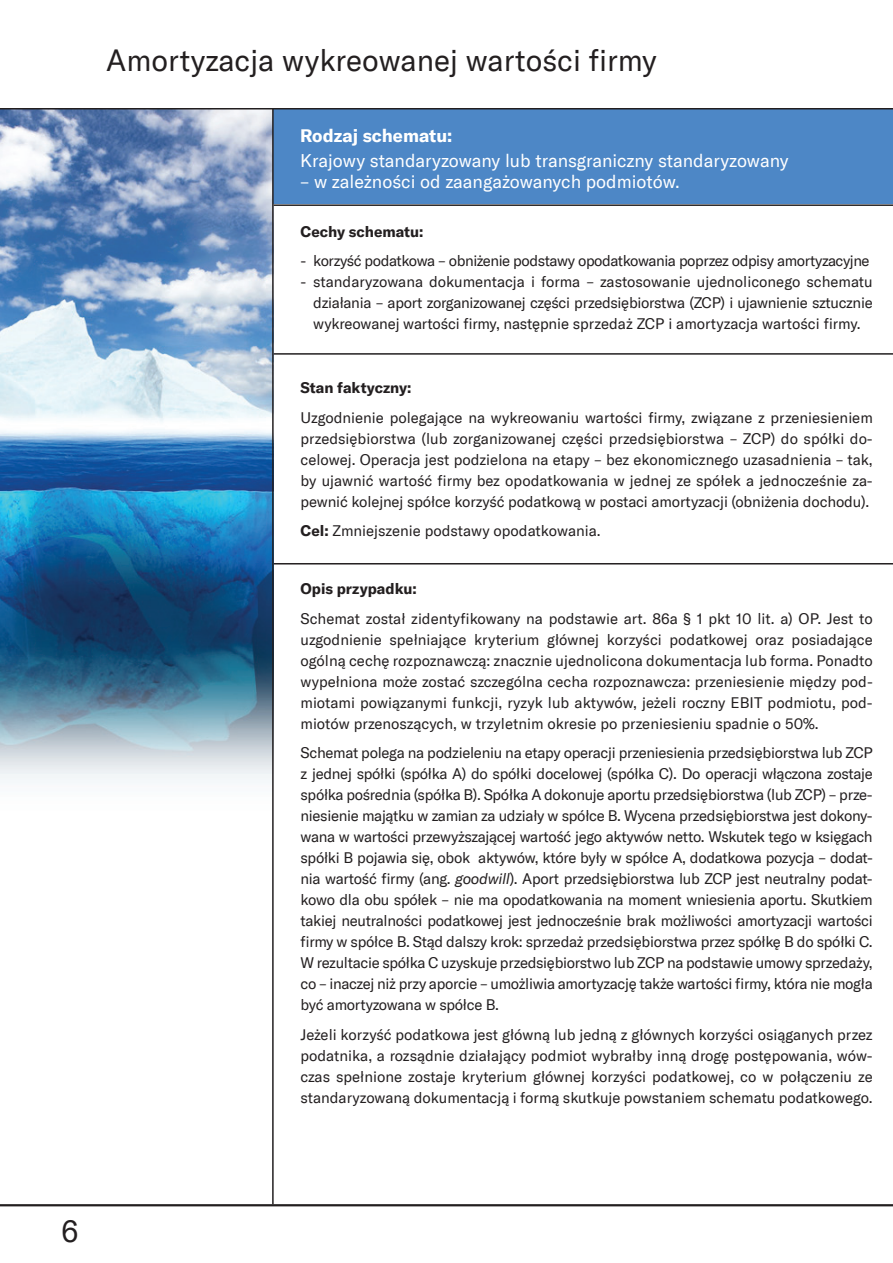
<style>
.page{position:relative;width:893px;height:1263px;background:#fff}
.page>*{position:absolute;margin:0;border:0;box-sizing:border-box;transform-origin:0 0}
.t1{font:30px "GT America";color:#231f20}
.t2{font:18px "GT America";color:#fff}
.t3{font:700 18px "GT America";color:#fff}
.t4{font:15px/21px "GT America";letter-spacing:-.01em;color:#231f20;text-align:justify}
.t5{font:15px "GT America";letter-spacing:-.03em;color:#231f20}
.t6{font:700 15px "GT America";color:#231f20}
.s1{font-weight:700}
.s2{font-style:italic}
</style>
<div class="page">
<hr style="left:0;top:1204px;width:893px;height:2px;background:#231f20">
<img style="left:0;top:109px;width:272px;height:674px">
<div style="left:274px;top:109px;width:619px;height:95px;background:#4d87c6"></div>
<hr style="left:0;top:108px;width:893px;height:1px;background:#231f20">
<hr style="left:274px;top:204px;width:619px;height:2px;background:#231f20">
<hr style="left:274px;top:353px;width:619px;height:2px;background:#231f20">
<hr style="left:274px;top:563px;width:619px;height:1px;background:#231f20">
<hr style="left:272px;top:108px;width:2px;height:1096px;background:#231f20">
<h1 class="t1" style="left:106px;top:43px;width:552px">Amortyzacja wykreowanej wartości firmy</h1>
<p class="t3" style="left:300px;top:124px;width:154px">Rodzaj schematu:</p>
<p class="t2" style="left:300px;top:150px;width:490px">Krajowy standaryzowany lub transgraniczny standaryzowany</p>
<p class="t2" style="left:300px;top:171px;width:381px">– w zależności od zaangażowanych podmiotów.</p>
<p class="t6" style="left:300px;top:222px;width:125px">Cechy schematu:</p>
<p class="t5" style="left:300px;top:252px;width:571px">- korzyść podatkowa – obniżenie podstawy opodatkowania poprzez odpisy amortyzacyjne</p>
<p class="t4" style="left:313px;top:272px;width:561px;text-indent:-13px">- standaryzowana dokumentacja i forma – zastosowanie ujednoliconego schematu działania – aport zorganizowanej części przedsiębiorstwa (ZCP) i ujawnienie sztucznie wykreowanej wartości firmy, następnie sprzedaż ZCP i amortyzacja wartości firmy.</p>
<p class="t6" style="left:300px;top:379px;width:112px">Stan faktyczny:</p>
<p class="t4" style="left:300px;top:407px;width:574px">Uzgodnienie polegające na wykreowaniu wartości firmy, związane z przeniesieniem przedsiębiorstwa (lub zorganizowanej części przedsiębiorstwa – ZCP) do spółki do&shy;celowej. Operacja jest podzielona na etapy – bez ekonomicznego uzasadnienia – tak, by ujawnić wartość firmy bez opodatkowania w jednej ze spółek a jednocześnie za&shy;pewnić kolejnej spółce korzyść podatkową w postaci amortyzacji (obniżenia dochodu).</p>
<p class="t4" style="left:300px;top:521px;width:302px"><span class="s1">Cel:</span> Zmniejszenie podstawy opodatkowania.</p>
<p class="t6" style="left:300px;top:579px;width:118px">Opis przypadku:</p>
<p class="t4" style="left:300px;top:608px;width:574px">Schemat został zidentyfikowany na podstawie art. 86a § 1 pkt 10 lit. a) OP. Jest to uzgodnienie spełniające kryterium głównej korzyści podatkowej oraz posiadające ogólną cechę rozpoznawczą: znacznie ujednolicona dokumentacja lub forma. Ponadto wypełniona może zostać szczególna cecha rozpoznawcza: przeniesienie między pod&shy;miotami powiązanymi funkcji, ryzyk lub aktywów, jeżeli roczny EBIT podmiotu, pod&shy;miotów przenoszących, w trzyletnim okresie po przeniesieniu spadnie o 50%.</p>
<p class="t4" style="left:300px;top:742px;width:574px">Schemat polega na podzieleniu na etapy operacji przeniesienia przedsiębiorstwa lub ZCP z jednej spółki (spółka A) do spółki docelowej (spółka C). Do operacji włączona zostaje spółka pośrednia (spółka B). Spółka A dokonuje aportu przedsiębiorstwa (lub ZCP) – prze&shy;niesienie majątku w zamian za udziały w spółce B. Wycena przedsiębiorstwa jest dokony&shy;wana w wartości przewyższającej wartość jego aktywów netto. Wskutek tego w księgach spółki B pojawia się, obok aktywów, które były w spółce A, dodatkowa pozycja – dodat&shy;nia wartość firmy (ang. <span class="s2">goodwill</span>). Aport przedsiębiorstwa lub ZCP jest neutralny podat&shy;kowo dla obu spółek – nie ma opodatkowania na moment wniesienia aportu. Skutkiem takiej neutralności podatkowej jest jednocześnie brak możliwości amortyzacji wartości firmy w spółce B. Stąd dalszy krok: sprzedaż przedsiębiorstwa przez spółkę B do spółki C.<br>W rezultacie spółka C uzyskuje przedsiębiorstwo lub ZCP na podstawie umowy sprzedaży, co – inaczej niż przy aporcie – umożliwia amortyzację także wartości firmy, która nie mogła być amortyzowana w spółce B.</p>
<p class="t4" style="left:300px;top:1024px;width:574px">Jeżeli korzyść podatkowa jest główną lub jedną z głównych korzyści osiąganych przez podatnika, a rozsądnie działający podmiot wybrałby inną drogę postępowania, wów&shy;czas spełnione zostaje kryterium głównej korzyści podatkowej, co w połączeniu ze standaryzowaną dokumentacją i formą skutkuje powstaniem schematu podatkowego.</p>
<h1 class="t1" style="left:62px;top:1214px;width:18px">6</h1>
</div>
